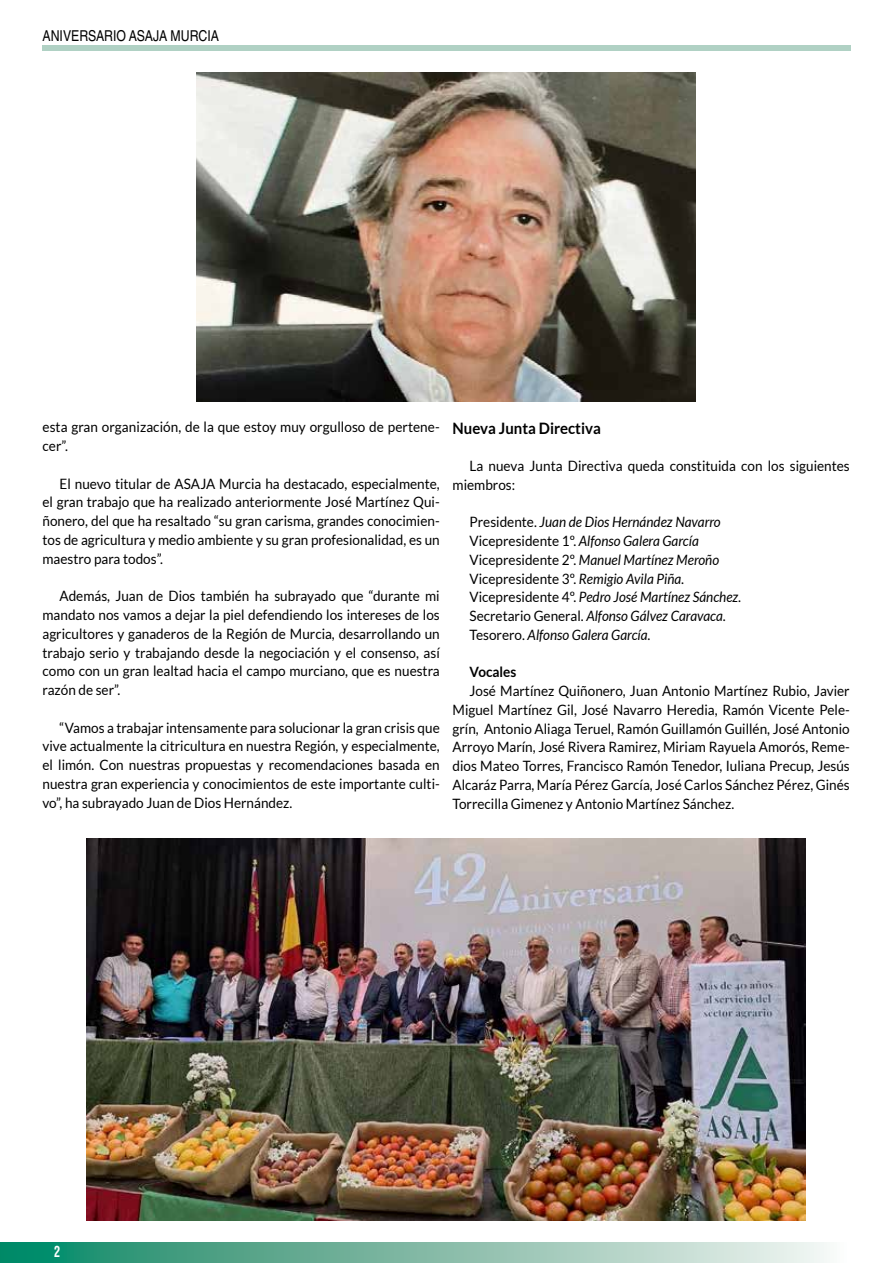
<style>
.page{position:relative;width:893px;height:1263px;background:#fff}
.page>*{position:absolute;margin:0;border:0;box-sizing:border-box;transform-origin:0 0}
.t1{font:700 15.75px "Lato";color:#000;scale:.95 1}
.t2{font:15px "Helvetica LT Std";color:#000;scale:.82 1}
.t3{font:700 condensed 15px "Helvetica LT Std";color:#fff;scale:.82 1}
.t4{font:14.25px/18.8px "Lato";color:#000;text-align:justify;scale:.95 1}
.t5{font:italic 14.25px/18.8px "Lato";color:#000;scale:.95 1}
.t6{font:700 14.25px "Lato";color:#000;scale:.95 1}
.s1{font-style:normal}
</style>
<div class="page">
<svg style="left:0;top:1242px;width:827px;height:21px;background:#7ebaa6"></svg>
<div style="left:42px;top:46px;width:808px;height:5px;background:#b0d1c4"></div>
<img style="left:87px;top:839px;width:718px;height:381px">
<img style="left:196px;top:72px;width:500px;height:330px">
<p class="t2" style="left:43px;top:27px;width:217px">ANIVERSARIO ASAJA MURCIA</p>
<p class="t4" style="left:43px;top:418px;width:420px">esta gran organización, de la que estoy muy orgulloso de pertene&shy;cer”.</p>
<p class="t4" style="left:43px;top:474px;width:420px;text-indent:17px">El nuevo titular de ASAJA Murcia ha destacado, especialmente, el gran trabajo que ha realizado anteriormente José Martínez Qui&shy;ñonero, del que ha resaltado “su gran carisma, grandes conocimien&shy;tos de agricultura y medio ambiente y su gran profesionalidad, es un maestro para todos”.</p>
<p class="t4" style="left:43px;top:587px;width:420px;text-indent:17px">Además, Juan de Dios también ha subrayado que “durante mi mandato nos vamos a dejar la piel defendiendo los intereses de los agricultores y ganaderos de la Región de Murcia, desarrollando un trabajo serio y trabajando desde la negociación y el consenso, así como con un gran lealtad hacia el campo murciano, que es nuestra razón de ser”.</p>
<p class="t4" style="left:43px;top:718px;width:420px;text-indent:17px">“Vamos a trabajar intensamente para solucionar la gran crisis que vive actualmente la citricultura en nuestra Región, y especialmente, el limón. Con nuestras propuestas y recomendaciones basada en nuestra gran experiencia y conocimientos de este importante culti&shy;vo”, ha subrayado Juan de Dios Hernández.</p>
<p class="t1" style="left:453px;top:419px;width:158px">Nueva Junta Directiva</p>
<p class="t4" style="left:453px;top:456px;width:420px;text-indent:17px">La nueva Junta Directiva queda constituida con los siguientes miembros:</p>
<p class="t5" style="left:470px;top:513px;width:288px"><span class="s1">Presidente.</span> Juan de Dios Hernández Navarro <span class="s1">Vicepresidente 1º.</span> Alfonso Galera García <span class="s1">Vicepresidente 2º.</span> Manuel Martínez Meroño <span class="s1">Vicepresidente 3º.</span> Remigio Avila Piña.<br><span class="s1">Vicepresidente 4º.</span> Pedro José Martínez Sánchez.<br><span class="s1">Secretario General.</span> Alfonso Gálvez Caravaca.<br><span class="s1">Tesorero.</span> Alfonso Galera García.</p>
<p class="t6" style="left:470px;top:664px;width:51px">Vocales</p>
<p class="t4" style="left:453px;top:682px;width:420px;text-indent:17px">José Martínez Quiñonero, Juan Antonio Martínez Rubio, Javier Miguel Martínez Gil, José Navarro Heredia, Ramón Vicente Pele&shy;grín, Antonio Aliaga Teruel, Ramón Guillamón Guillén, José Antonio Arroyo Marín, José Rivera Ramirez, Miriam Rayuela Amorós, Reme&shy;dios Mateo Torres, Francisco Ramón Tenedor, Iuliana Precup, Jesús Alcaráz Parra, María Pérez García, José Carlos Sánchez Pérez, Ginés Torrecilla Gimenez y Antonio Martínez Sánchez.</p>
<p class="t3" style="left:54px;top:1242px;width:9px">2</p>
</div>
